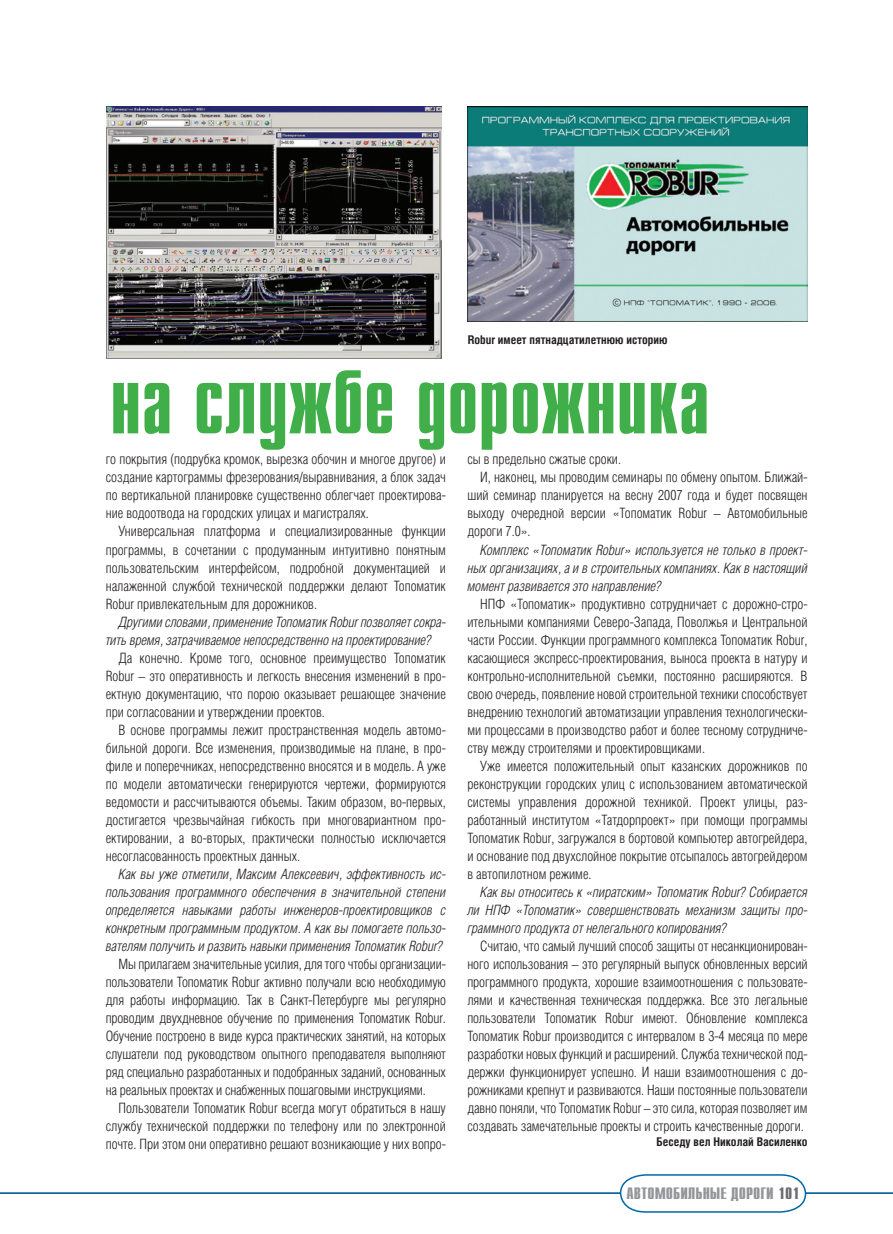
<style>
.page{position:relative;width:893px;height:1234px;background:#fff}
.page>*{position:absolute;margin:0;border:0;box-sizing:border-box;transform-origin:0 0}
.t1{font:700 90px "Compact C";color:#40ae49}
.t2{font:700 16.5px "Compact C";color:#939598;scale:1.08 1}
.txt{font:300 14.25px/18px "Helios Cond";color:#231f20;text-align:justify}
.vopros{font:italic 300 14.25px/18px "Helios Cond";color:#231f20;text-align:justify}
.avtorr{font:700 12px "Helios Cond";color:#231f20}
.s1{color:#6c6d70}
</style>
<div class="page">
<hr style="left:0;top:1192px;width:893px;height:1px;background:#0067aa">
<svg style="left:619px;top:1174px;width:188px;height:37px"></svg>
<img style="left:468px;top:106px;width:340px;height:215px">
<img style="left:106px;top:106px;width:336px;height:252px">
<p class="avtorr" style="left:468px;top:333px;width:201px">Robur имеет пятнадцатилетнюю историю</p>
<h1 class="t1" style="left:110px;top:357px;width:601px">на службе дорожника</h1>
<p class="txt" style="left:106px;top:450px;width:342px">го покрытия (подрубка кромок, вырезка обочин и многое другое) и создание картограммы фрезерования/выравнивания, а блок задач по вертикальной планировке существенно облегчает проектирова&shy;ние водоотвода на городских улицах и магистралях.</p>
<p class="txt" style="left:106px;top:522px;width:342px;text-indent:13px">Универсальная платформа и специализированные функции программы, в сочетании с продуманным интуитивно понятным пользовательским интерфейсом, подробной документацией и налаженной службой технической поддержки делают Топоматик Robur привлекательным для дорожников.</p>
<p class="vopros" style="left:106px;top:612px;width:342px;text-indent:13px">Другими словами, применение Топоматик Robur позволяет сокра&shy;тить время, затрачиваемое непосредственно на проектирование?</p>
<p class="txt" style="left:106px;top:648px;width:342px;text-indent:13px">Да конечно. Кроме того, основное преимущество Топоматик Robur – это оперативность и легкость внесения изменений в про&shy;ектную документацию, что порою оказывает решающее значение при согласовании и утверждении проектов.</p>
<p class="txt" style="left:106px;top:720px;width:342px;text-indent:13px">В основе программы лежит пространственная модель автомо&shy;бильной дороги. Все изменения, производимые на плане, в про&shy;филе и поперечниках, непосредственно вносятся и в модель. А уже по модели автоматически генерируются чертежи, формируются ведомости и рассчитываются объемы. Таким образом, во-первых, достигается чрезвычайная гибкость при многовариантном про&shy;ектировании, а во-вторых, практически полностью исключается несогласованность проектных данных.</p>
<p class="vopros" style="left:106px;top:864px;width:342px;text-indent:13px">Как вы уже отметили, Максим Алексеевич, эффективность ис&shy;пользования программного обеспечения в значительной степени определяется навыками работы инженеров-проектировщиков с конкретным программным продуктом. А как вы помогаете пользо&shy;вателям получить и развить навыки применения Топоматик Robur?</p>
<p class="txt" style="left:106px;top:954px;width:342px;text-indent:13px">Мы прилагаем значительные усилия, для того чтобы организации&shy;пользователи Топоматик Robur активно получали всю необходимую для работы информацию. Так в Санкт-Петербурге мы регулярно проводим двухдневное обучение по применения Топоматик Robur.<br>Обучение построено в виде курса практических занятий, на которых слушатели под руководством опытного преподавателя выполняют ряд специально разработанных и подобранных заданий, основанных на реальных проектах и снабженных пошаговыми инструкциями.</p>
<p class="txt" style="left:106px;top:1098px;width:342px;text-indent:13px">Пользователи Топоматик Robur всегда могут обратиться в нашу службу технической поддержки по телефону или по электронной почте. При этом они оперативно решают возникающие у них вопро-</p>
<p class="txt" style="left:467px;top:450px;width:155px">сы в предельно сжатые сроки.</p>
<p class="txt" style="left:467px;top:468px;width:342px;text-indent:13px">И, наконец, мы проводим семинары по обмену опытом. Ближай&shy;ший семинар планируется на весну 2007 года и будет посвящен выходу очередной версии «Топоматик Robur – Автомобильные дороги 7.0».</p>
<p class="vopros" style="left:467px;top:540px;width:342px;text-indent:13px">Комплекс «Топоматик Robur» используется не только в проект&shy;ных организациях, а и в строительных компаниях. Как в настоящий момент развивается это направление?</p>
<p class="txt" style="left:467px;top:594px;width:342px;text-indent:13px">НПФ «Топоматик» продуктивно сотрудничает с дорожно-стро&shy;ительными компаниями Северо-Запада, Поволжья и Центральной части России. Функции программного комплекса Топоматик Robur, касающиеся экспресс-проектирования, выноса проекта в натуру и контрольно-исполнительной съемки, постоянно расширяются. В свою очередь, появление новой строительной техники способствует внедрению технологий автоматизации управления технологически&shy;ми процессами в производство работ и более тесному сотрудниче&shy;ству между строителями и проектировщиками.</p>
<p class="txt" style="left:467px;top:756px;width:342px;text-indent:13px">Уже имеется положительный опыт казанских дорожников по реконструкции городских улиц с использованием автоматической системы управления дорожной техникой. Проект улицы, раз&shy;работанный институтом «Татдорпроект» при помощи программы Топоматик Robur, загружался в бортовой компьютер автогрейдера, и основание под двухслойное покрытие отсыпалось автогрейдером в автопилотном режиме.</p>
<p class="vopros" style="left:467px;top:882px;width:342px;text-indent:13px">Как вы относитесь к «пиратским» Топоматик Robur? Собирается ли НПФ «Топоматик» совершенствовать механизм защиты про&shy;граммного продукта от нелегального копирования?</p>
<p class="txt" style="left:467px;top:936px;width:342px;text-indent:13px">Считаю, что самый лучший способ защиты от несанкционирован&shy;ного использования – это регулярный выпуск обновленных версий программного продукта, хорошие взаимоотношения с пользовате&shy;лями и качественная техническая поддержка. Все это легальные пользователи Топоматик Robur имеют. Обновление комплекса Топоматик Robur производится с интервалом в 3-4 месяца по мере разработки новых функций и расширений. Служба технической под&shy;держки функционирует успешно. И наши взаимоотношения с до&shy;рожниками крепнут и развиваются. Наши постоянные пользователи давно поняли, что Топоматик Robur – это сила, которая позволяет им создавать замечательные проекты и строить качественные дороги.</p>
<p class="avtorr" style="left:656px;top:1134px;width:153px">Беседу вел Николай Василенко</p>
<p class="t2" style="left:627px;top:1185px;width:162px">АВТОМОБИЛЬНЫЕ ДОРОГИ <span class="s1">101</span></p>
</div>
